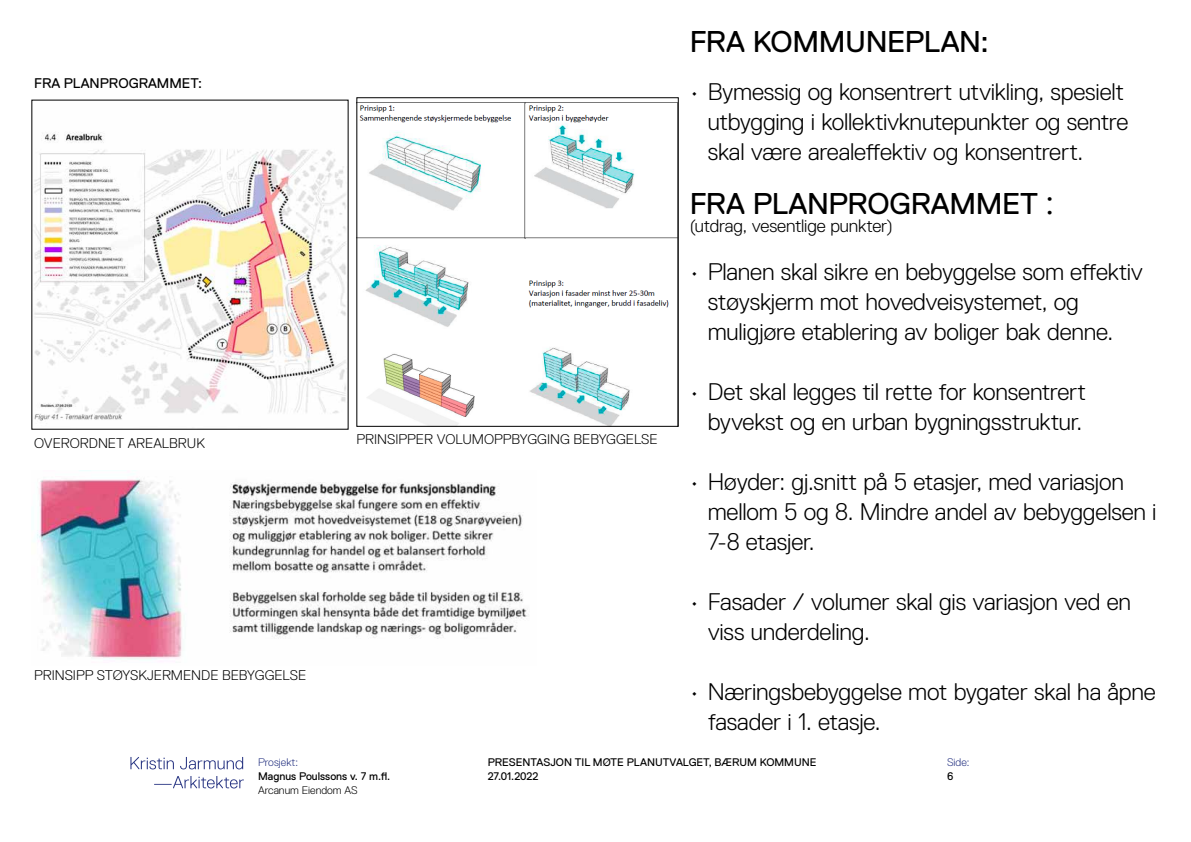
<style>
.page{position:relative;width:1191px;height:842px;background:#fff}
.page>*{position:absolute;margin:0;border:0;box-sizing:border-box;transform-origin:0 0}
.t1{font:30px "Replica Std";letter-spacing:-.01em;color:#000}
.t2{font:300 24px/30px "Replica Std";letter-spacing:-.01em;color:#000}
.t3{font:300 18px "Replica Std";letter-spacing:-.01em;color:#000}
.t4{font:300 14px "Replica Std";color:#000}
.t5{font:14px "Replica Std";color:#000}
.t6{font:11px/14px "Replica Std";color:#000}
.t7{font:300 11px "Replica Std";color:#000}
.t8{font:300 11px "Replica Std";color:#283583}
.s1{font-family:"Microsoft Ya Hei"}
</style>
<div class="page">
<img style="left:358px;top:102px;width:318px;height:323px">
<div style="left:356px;top:97px;width:322px;height:330px;border:1px solid #000"></div>
<img style="left:34px;top:132px;width:313px;height:289px">
<svg style="left:130px;top:757px;width:44px;height:12px"></svg>
<svg style="left:180px;top:757px;width:63px;height:12px"></svg>
<svg style="left:154px;top:776px;width:90px;height:12px"></svg>
<img style="left:36px;top:470px;width:493px;height:192px">
<p class="t5" style="left:34px;top:76px;width:169px">FRA PLANPROGRAMMET:</p>
<p class="t4" style="left:34px;top:435px;width:172px">OVERORDNET AREALBRUK</p>
<p class="t4" style="left:356px;top:431px;width:302px">PRINSIPPER VOLUMOPPBYGGING BEBYGGELSE</p>
<p class="t4" style="left:34px;top:668px;width:274px">PRINSIPP STØYSKJERMENDE BEBYGGELSE</p>
<p class="t1" style="left:689px;top:25px;width:300px">FRA KOMMUNEPLAN:</p>
<p class="t2" style="left:707px;top:77px;width:422px;text-indent:-18px">• Bymessig og konsentrert utvikling, spesielt utbygging i kollektivknutepunkter og sentre skal være arealeffektiv og konsentrert.</p>
<p class="t1" style="left:689px;top:187px;width:365px">FRA PLANPROGRAMMET <span class="s1">:</span></p>
<p class="t3" style="left:689px;top:216px;width:205px">(utdrag, vesentlige punkter)</p>
<p class="t2" style="left:707px;top:257px;width:437px;text-indent:-18px">• Planen skal sikre en bebyggelse som effektiv støyskjerm mot hovedveisystemet, og muligjøre etablering av boliger bak denne.</p>
<p class="t2" style="left:689px;top:377px;width:398px;text-align:center">• Det skal legges til rette for konsentrert byvekst og en urban bygningsstruktur.</p>
<p class="t2" style="left:707px;top:467px;width:450px;text-indent:-18px">• Høyder: gj.snitt på 5 etasjer, med variasjon mellom 5 og 8. Mindre andel av bebyggelsen i<br>7-8 etasjer.</p>
<p class="t2" style="left:707px;top:587px;width:425px;text-indent:-18px">• Fasader / volumer skal gis variasjon ved en viss underdeling.</p>
<p class="t2" style="left:707px;top:677px;width:449px;text-indent:-18px">• Næringsbebyggelse mot bygater skal ha åpne fasader i 1. etasje.</p>
<p class="t8" style="left:258px;top:756px;width:42px">Prosjekt:</p>
<p class="t6" style="left:258px;top:769px;width:134px">Magnus Poulssons v. 7 m.fl.</p>
<p class="t7" style="left:258px;top:784px;width:101px">Arcanum Eiendom AS</p>
<p class="t6" style="left:488px;top:755px;width:330px">PRESENTASJON TIL MØTE PLANUTVALGET, BÆRUM KOMMUNE<br>27.01.2022</p>
<p class="t8" style="left:947px;top:756px;width:24px">Side:</p>
<p class="t6" style="left:947px;top:769px;width:8px">6</p>
</div>
